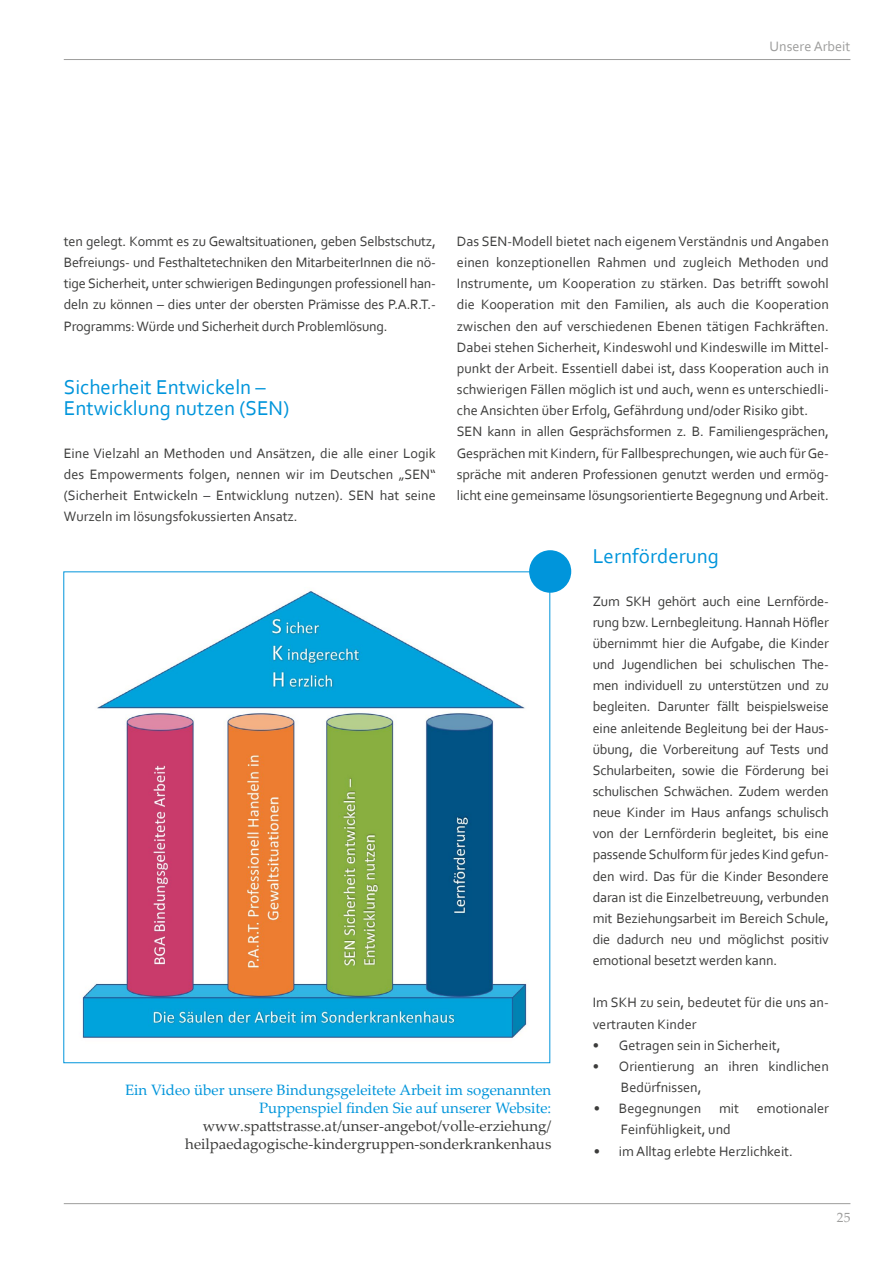
<style>
.page{position:relative;width:893px;height:1263px;background:#fff}
.page>*{position:absolute;margin:0;border:0;box-sizing:border-box;transform-origin:0 0}
.Zwischentitel{font:21px "Corbel";color:#0095db}
.Bildunterschrift_rec{font:15px "Palatino Linotype";color:#3c3c3b}
.Bildunterschrift_rec-2{font:15px "Palatino Linotype";color:#0095db}
.Fliesstext{font:14.25px/21.1px "Corbel";color:#3c3c3b;text-align:justify}
.t1{font:14.25px "Corbel";color:#9d9d9c}
.t2{font:13.5px "Palatino Linotype";color:#9d9d9c}
</style>
<div class="page">
<hr style="left:64px;top:1203px;width:786px;height:1px;background:#9d9d9c">
<hr style="left:64px;top:59px;width:786px;height:1px;background:#9d9d9c">
<img style="left:82px;top:576px;width:457px;height:462px">
<div style="left:529px;top:550px;width:42px;height:43px;background:#0095db;border-radius:50%"></div>
<p class="t1" style="left:770px;top:37px;width:82px">Unsere Arbeit</p>
<p class="Fliesstext" style="left:64px;top:230px;width:374px">ten gelegt. Kommt es zu Gewaltsituationen, geben Selbstschutz, Befreiungs- und Festhaltetechniken den MitarbeiterInnen die nö&shy;tige Sicherheit, unter schwierigen Bedingungen professionell han&shy;deln zu können – dies unter der obersten Prämisse des P.A.R.T.- Programms: Würde und Sicherheit durch Problemlösung.</p>
<p class="Zwischentitel" style="left:64px;top:374px;width:203px">Sicherheit Entwickeln –</p>
<p class="Zwischentitel" style="left:64px;top:395px;width:227px">Entwicklung nutzen (SEN)</p>
<p class="Fliesstext" style="left:64px;top:442px;width:374px">Eine Vielzahl an Methoden und Ansätzen, die alle einer Logik des Empowerments folgen, nennen wir im Deutschen „SEN“ (Sicherheit Entwickeln – Entwicklung nutzen). SEN hat seine Wurzeln im lösungsfokussierten Ansatz.</p>
<p class="Fliesstext" style="left:457px;top:230px;width:373px">Das SEN-Modell bietet nach eigenem Verständnis und Angaben einen konzeptionellen Rahmen und zugleich Methoden und Instrumente, um Kooperation zu stärken. Das betrifft sowohl die Kooperation mit den Familien, als auch die Kooperation zwischen den auf verschiedenen Ebenen tätigen Fachkräften.<br>Dabei stehen Sicherheit, Kindeswohl und Kindeswille im Mittel&shy;punkt der Arbeit. Essentiell dabei ist, dass Kooperation auch in schwierigen Fällen möglich ist und auch, wenn es unterschiedli&shy;che Ansichten über Erfolg, Gefährdung und/oder Risiko gibt.</p>
<p class="Fliesstext" style="left:457px;top:421px;width:373px">SEN kann in allen Gesprächsformen z. B. Familiengesprächen, Gesprächen mit Kindern, für Fallbesprechungen, wie auch für Ge&shy;spräche mit anderen Professionen genutzt werden und ermög&shy;licht eine gemeinsame lösungsorientierte Begegnung und Arbeit.</p>
<p class="Bildunterschrift_rec-2" style="left:125px;top:1079px;width:428px">Ein Video über unsere Bindungsgeleitete Arbeit im sogenannten</p>
<p class="Bildunterschrift_rec-2" style="left:259px;top:1097px;width:294px">Puppenspiel finden Sie auf unserer Website:</p>
<p class="Bildunterschrift_rec" style="left:203px;top:1115px;width:350px">www.spattstrasse.at/unser-angebot/volle-erziehung/</p>
<p class="Bildunterschrift_rec" style="left:185px;top:1133px;width:368px">heilpaedagogische-kindergruppen-sonderkrankenhaus</p>
<p class="Zwischentitel" style="left:593px;top:543px;width:128px">Lernförderung</p>
<p class="Fliesstext" style="left:593px;top:590px;width:238px">Zum SKH gehört auch eine Lernförde&shy;rung bzw. Lernbegleitung. Hannah Höfler übernimmt hier die Aufgabe, die Kinder und Jugendlichen bei schulischen The&shy;men individuell zu unterstützen und zu begleiten. Darunter fällt beispielsweise eine anleitende Begleitung bei der Haus&shy;übung, die Vorbereitung auf Tests und Schularbeiten, sowie die Förderung bei schulischen Schwächen. Zudem werden neue Kinder im Haus anfangs schulisch von der Lernförderin begleitet, bis eine passende Schulform für jedes Kind gefun&shy;den wird. Das für die Kinder Besondere daran ist die Einzelbetreuung, verbunden mit Beziehungsarbeit im Bereich Schule, die dadurch neu und möglichst positiv emotional besetzt werden kann.</p>
<p class="Fliesstext" style="left:593px;top:992px;width:238px">Im SKH zu sein, bedeutet für die uns an&shy;vertrauten Kinder</p>
<p class="Fliesstext" style="left:593px;top:1034px;width:189px">• Getragen sein in Sicherheit,</p>
<p class="Fliesstext" style="left:621px;top:1055px;width:209px;text-indent:-28px">• Orientierung an ihren kindlichen<br>Bedürfnissen,</p>
<p class="Fliesstext" style="left:621px;top:1097px;width:209px;text-indent:-27px">• Begegnungen mit emotionaler<br>Feinfühligkeit, und</p>
<p class="Fliesstext" style="left:594px;top:1140px;width:201px">• im Alltag erlebte Herzlichkeit.</p>
<p class="t2" style="left:837px;top:1208px;width:15px">25</p>
</div>
